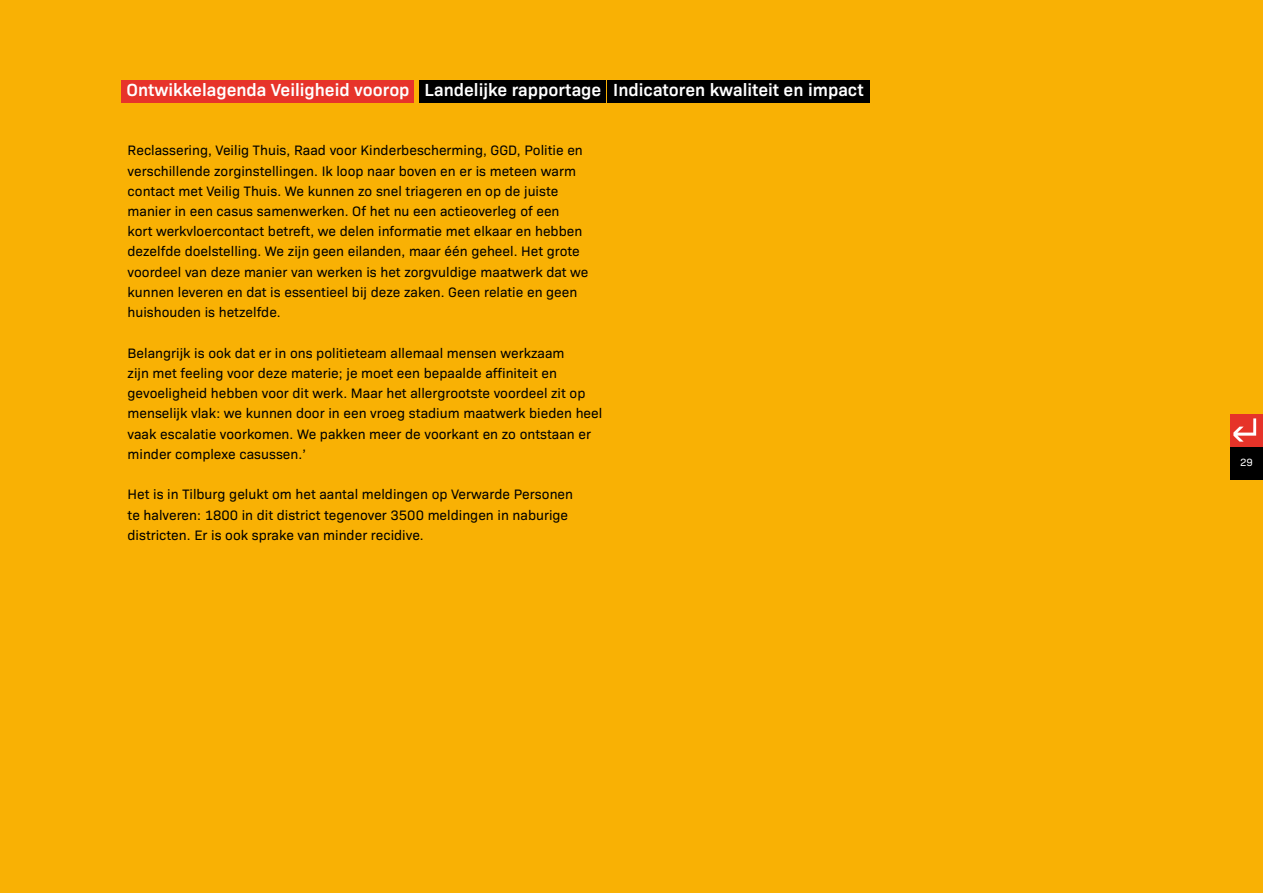
<style>
.page{position:relative;width:1263px;height:893px;background:#f9b104}
.page>*{position:absolute;margin:0;border:0;box-sizing:border-box;transform-origin:0 0}
.t1{font:600 17.7px "Bio Sans";color:#fff}
.t2{font:13.8px/20.2px "Bio Sans";color:#000}
.t3{font:10.65px "Bio Sans";color:#fff}
</style>
<div class="page">
<div style="left:121px;top:80px;width:293px;height:22px;background:#e7332a"></div>
<div style="left:608px;top:80px;width:262px;height:22px;background:#000"></div>
<div style="left:419px;top:80px;width:186px;height:22px;background:#000"></div>
<div style="left:1230px;top:414px;width:33px;height:33px;background:#e63329"></div>
<svg style="left:1233px;top:418px;width:23px;height:24px"></svg>
<div style="left:1230px;top:447px;width:33px;height:33px;background:#000"></div>
<p class="t1" style="left:126px;top:77px;width:739px">Ontwikkelagenda Veiligheid voorop Landelijke rapportage Indicatoren kwaliteit en impact</p>
<p class="t2" style="left:128px;top:139px;width:462px">Reclassering, Veilig Thuis, Raad voor Kinderbescherming, GGD, Politie en verschillende zorginstellingen. Ik loop naar boven en er is meteen warm contact met Veilig Thuis. We kunnen zo snel triageren en op de juiste manier in een casus samenwerken. Of het nu een actieoverleg of een<br>kort werkvloercontact betreft, we delen informatie met elkaar en hebben dezelfde doelstelling. We zijn geen eilanden, maar één geheel. Het grote voordeel van deze manier van werken is het zorgvuldige maatwerk dat we kunnen leveren en dat is essentieel bij deze zaken. Geen relatie en geen huishouden is hetzelfde.</p>
<p class="t2" style="left:128px;top:342px;width:476px">Belangrijk is ook dat er in ons politieteam allemaal mensen werkzaam<br>zijn met feeling voor deze materie; je moet een bepaalde affiniteit en gevoeligheid hebben voor dit werk. Maar het allergrootste voordeel zit op menselijk vlak: we kunnen door in een vroeg stadium maatwerk bieden heel vaak escalatie voorkomen. We pakken meer de voorkant en zo ontstaan er minder complexe casussen.’</p>
<p class="t2" style="left:128px;top:483px;width:447px">Het is in Tilburg gelukt om het aantal meldingen op Verwarde Personen te halveren: 1800 in dit district tegenover 3500 meldingen in naburige districten. Er is ook sprake van minder recidive.</p>
<p class="t3" style="left:1240px;top:455px;width:14px">29</p>
</div>
